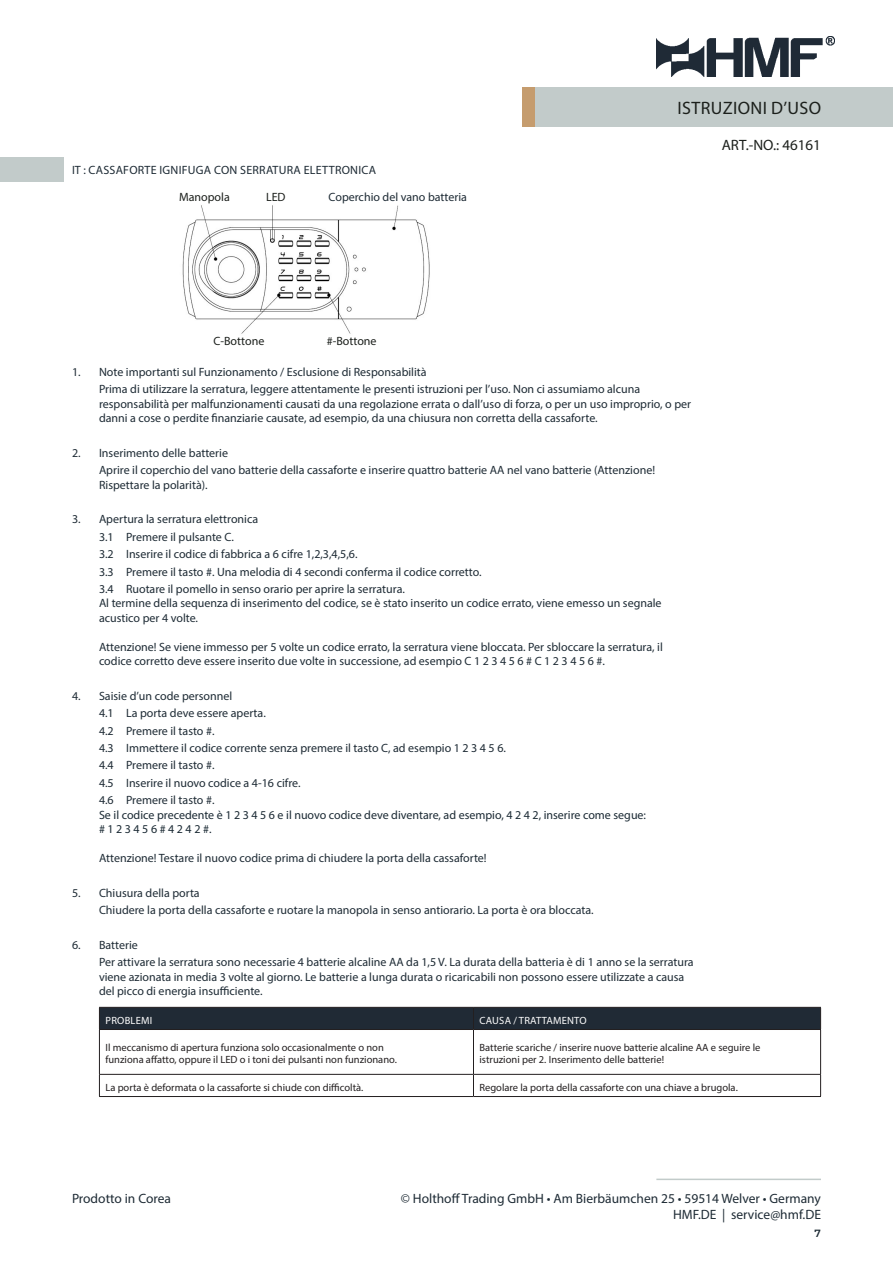
<style>
.page{position:relative;width:893px;height:1263px;background:#fff}
.page>*{position:absolute;margin:0;border:0;box-sizing:border-box;transform-origin:0 0}
.t1{font:18px "Myriad Pro";letter-spacing:.02em;color:#1c201c}
.t2{font:15px "Myriad Pro";color:#1c201c}
.t3{font:13.5px/16.2px "Myriad Pro";color:#1e2b35;text-align:right}
.t4{font:12px/14.4px "Myriad Pro";color:#1e2b35}
.t5{font:12px "Myriad Pro";color:#1b2a34}
.t6{font:12px "Myriad Pro";letter-spacing:.02em;color:#1e2b35}
.t7{font:12px "Myriad Pro";color:#1c201c}
.t8{font:10.5px/12.6px "Myriad Pro";color:#231f20}
.t9{font:10.5px "Myriad Pro";letter-spacing:.02em;color:#fff}
.t10{font:600 10.5px "Montserrat";color:#1e2b35}
</style>
<div class="page">
<div style="left:534px;top:87px;width:359px;height:39px;background:#c2cbca"></div>
<div style="left:522px;top:87px;width:12px;height:39px;background:#c59c6e"></div>
<img style="left:656px;top:36px;width:178px;height:40px">
<hr style="left:656px;top:1178px;width:165px;height:2px;background:#c2cbca">
<img style="left:182px;top:205px;width:248px;height:129px">
<div style="left:0;top:157px;width:63px;height:25px;background:#c2cbca"></div>
<hr style="left:99px;top:1030px;width:1px;height:44px;background:#231f20">
<hr style="left:99px;top:1074px;width:374px;height:1px;background:#231f20">
<svg style="left:99px;top:1075px;width:1px;height:21px"></svg>
<hr style="left:99px;top:1096px;width:374px;height:1px;background:#231f20">
<hr style="left:473px;top:1030px;width:1px;height:44px;background:#231f20">
<hr style="left:820px;top:1030px;width:1px;height:44px;background:#231f20">
<hr style="left:473px;top:1074px;width:348px;height:1px;background:#231f20">
<svg style="left:473px;top:1075px;width:1px;height:21px"></svg>
<svg style="left:820px;top:1075px;width:1px;height:21px"></svg>
<hr style="left:473px;top:1096px;width:348px;height:1px;background:#231f20">
<hr style="left:473px;top:1029px;width:348px;height:1px;background:#231f20">
<div style="left:99px;top:1007px;width:722px;height:22px;background:#202a35"></div>
<hr style="left:99px;top:1029px;width:374px;height:1px;background:#231f20">
<p class="t6" style="left:72px;top:163px;width:306px">IT : CASSAFORTE IGNIFUGA CON SERRATURA ELETTRONICA</p>
<p class="t7" style="left:179px;top:190px;width:52px">Manopola</p>
<p class="t7" style="left:266px;top:190px;width:21px">LED</p>
<p class="t4" style="left:329px;top:190px;width:140px">Coperchio del vano batteria</p>
<p class="t7" style="left:213px;top:333px;width:52px">C-Bottone</p>
<p class="t7" style="left:327px;top:333px;width:51px">#-Bottone</p>
<h1 class="t1" style="left:678px;top:97px;width:145px">ISTRUZIONI D’USO</h1>
<p class="t2" style="left:722px;top:135px;width:101px">ART.-NO.: 46161</p>
<p class="t4" style="left:72px;top:364px;width:356px">1. Note importanti sul Funzionamento / Esclusione di Responsabilità</p>
<p class="t4" style="left:99px;top:382px;width:594px">Prima di utilizzare la serratura, leggere attentamente le presenti istruzioni per l’uso. Non ci assumiamo alcuna responsabilità per malfunzionamenti causati da una regolazione errata o dall’uso di forza, o per un uso improprio, o per danni a cose o perdite finanziarie causate, ad esempio, da una chiusura non corretta della cassaforte.</p>
<p class="t4" style="left:72px;top:445px;width:158px">2. Inserimento delle batterie</p>
<p class="t4" style="left:99px;top:463px;width:558px">Aprire il coperchio del vano batterie della cassaforte e inserire quattro batterie AA nel vano batterie (Attenzione!<br>Rispettare la polarità).</p>
<p class="t4" style="left:72px;top:512px;width:188px">3. Apertura la serratura elettronica</p>
<p class="t4" style="left:99px;top:529px;width:136px">3.1 Premere il pulsante C.</p>
<p class="t4" style="left:99px;top:547px;width:260px">3.2 Inserire il codice di fabbrica a 6 cifre 1,2,3,4,5,6.</p>
<p class="t4" style="left:99px;top:564px;width:384px">3.3 Premere il tasto #. Una melodia di 4 secondi conferma il codice corretto.</p>
<p class="t4" style="left:99px;top:582px;width:307px">3.4 Ruotare il pomello in senso orario per aprire la serratura.</p>
<p class="t4" style="left:99px;top:596px;width:564px">Al termine della sequenza di inserimento del codice, se è stato inserito un codice errato, viene emesso un segnale acustico per 4 volte.</p>
<p class="t4" style="left:99px;top:639px;width:565px">Attenzione! Se viene immesso per 5 volte un codice errato, la serratura viene bloccata. Per sbloccare la serratura, il codice corretto deve essere inserito due volte in successione, ad esempio C 1 2 3 4 5 6 # C 1 2 3 4 5 6 #.</p>
<p class="t4" style="left:72px;top:688px;width:162px">4. Saisie d’un code personnel</p>
<p class="t4" style="left:99px;top:706px;width:168px">4.1 La porta deve essere aperta.</p>
<p class="t4" style="left:99px;top:723px;width:117px">4.2 Premere il tasto #.</p>
<p class="t4" style="left:99px;top:741px;width:408px">4.3 Immettere il codice corrente senza premere il tasto C, ad esempio 1 2 3 4 5 6.</p>
<p class="t4" style="left:99px;top:758px;width:117px">4.4 Premere il tasto #.</p>
<p class="t4" style="left:99px;top:775px;width:203px">4.5 Inserire il nuovo codice a 4-16 cifre.</p>
<p class="t4" style="left:99px;top:793px;width:117px">4.6 Premere il tasto #.</p>
<p class="t5" style="left:99px;top:807px;width:549px">Se il codice precedente è 1 2 3 4 5 6 e il nuovo codice deve diventare, ad esempio, 4 2 4 2, inserire come segue:</p>
<p class="t5" style="left:99px;top:822px;width:114px"># 1 2 3 4 5 6 # 4 2 4 2 #.</p>
<p class="t4" style="left:99px;top:850px;width:389px">Attenzione! Testare il nuovo codice prima di chiudere la porta della cassaforte!</p>
<p class="t4" style="left:72px;top:885px;width:129px">5. Chiusura della porta</p>
<p class="t4" style="left:99px;top:903px;width:496px">Chiudere la porta della cassaforte e ruotare la manopola in senso antiorario. La porta è ora bloccata.</p>
<p class="t4" style="left:72px;top:937px;width:67px">6. Batterie</p>
<p class="t4" style="left:99px;top:955px;width:596px">Per attivare la serratura sono necessarie 4 batterie alcaline AA da 1,5 V. La durata della batteria è di 1 anno se la serratura viene azionata in media 3 volte al giorno. Le batterie a lunga durata o ricaricabili non possono essere utilizzate a causa del picco di energia insufficiente.</p>
<p class="t9" style="left:106px;top:1013px;width:48px">PROBLEMI</p>
<p class="t9" style="left:480px;top:1013px;width:109px">CAUSA / TRATTAMENTO</p>
<p class="t8" style="left:105px;top:1041px;width:293px">Il meccanismo di apertura funziona solo occasionalmente o non funziona affatto, oppure il LED o i toni dei pulsanti non funzionano.</p>
<p class="t8" style="left:479px;top:1041px;width:282px">Batterie scariche / inserire nuove batterie alcaline AA e seguire le istruzioni per 2. Inserimento delle batterie!</p>
<p class="t8" style="left:105px;top:1080px;width:259px">La porta è deformata o la cassaforte si chiude con difficoltà.</p>
<p class="t8" style="left:479px;top:1080px;width:260px">Regolare la porta della cassaforte con una chiave a brugola.</p>
<p class="t3" style="left:72px;top:1190px;width:100px">Prodotto in Corea</p>
<p class="t3" style="left:401px;top:1190px;width:422px">© Holthoff Trading GmbH • Am Bierbäumchen 25 • 59514 Welver • Germany<br>HMF.DE | service@hmf.DE</p>
<p class="t10" style="left:815px;top:1226px;width:8px">7</p>
</div>
